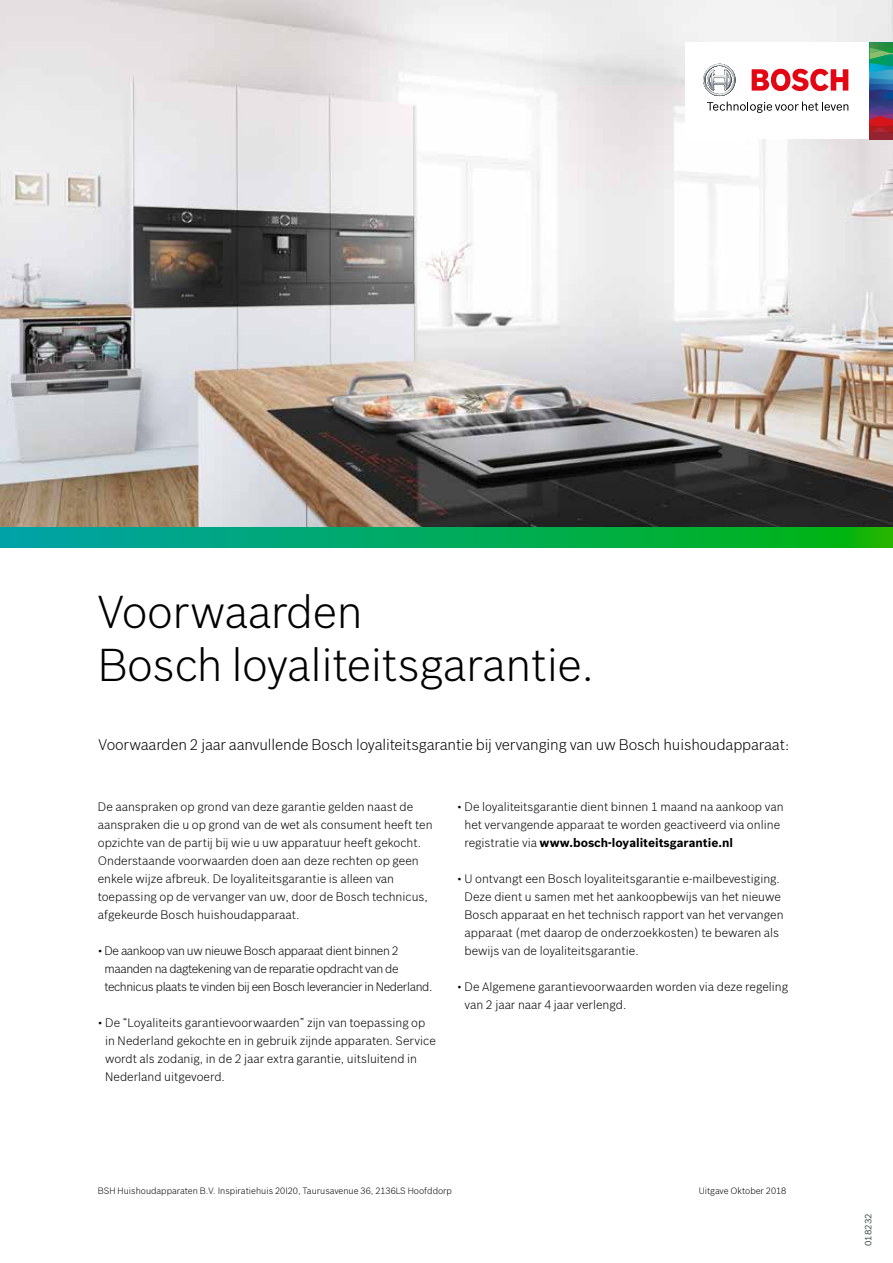
<style>
.page{position:relative;width:893px;height:1263px;background:#fff}
.page>*{position:absolute;margin:0;border:0;box-sizing:border-box;transform-origin:0 0}
.t1{font:300 45px/52.5px "Bosch Sans";letter-spacing:-.01em;color:#000}
.t2{font:300 15px "Bosch Sans";letter-spacing:-.01em;color:#000}
.t3{font:300 12px/18px "Bosch Sans";color:#000}
.t4{font:300 12px/18px "Bosch Sans";letter-spacing:-.03em;color:#000}
.t5{font:300 9px "Bosch Sans";color:#000}
.t6{font:9px "Bosch Sans";color:#394448}
.s1{font-weight:700}
</style>
<div class="page">
<img style="left:0;top:0;width:893px;height:548px">
<div style="left:686px;top:43px;width:205px;height:96px;background:#fff"></div>
<svg style="left:870px;top:43px;width:23px;height:96px;background:#4d5f73"></svg>
<svg style="left:703px;top:64px;width:33px;height:32px"></svg>
<svg style="left:752px;top:69px;width:96px;height:22px"></svg>
<svg style="left:707px;top:102px;width:141px;height:11px"></svg>
<h1 class="t1" style="left:98px;top:585px;width:498px">Voorwaarden<br>Bosch loyaliteitsgarantie.</h1>
<p class="t2" style="left:99px;top:735px;width:692px">Voorwaarden 2 jaar aanvullende Bosch loyaliteitsgarantie bij vervanging van uw Bosch huishoudapparaat:</p>
<p class="t3" style="left:98px;top:797px;width:336px">De aanspraken op grond van deze garantie gelden naast de aanspraken die u op grond van de wet als consument heeft ten opzichte van de partij bij wie u uw apparatuur heeft gekocht.<br>Onderstaande voorwaarden doen aan deze rechten op geen enkele wijze afbreuk. De loyaliteitsgarantie is alleen van toepassing op de vervanger van uw, door de Bosch technicus, afgekeurde Bosch huishoudapparaat.</p>
<p class="t4" style="left:104px;top:941px;width:329px;text-indent:-7px">• De aankoop van uw nieuwe Bosch apparaat dient binnen 2 maanden na dagtekening van de reparatie opdracht van de technicus plaats te vinden bij een Bosch leverancier in Nederland.</p>
<p class="t3" style="left:105px;top:1013px;width:332px;text-indent:-7px">• De “Loyaliteits garantievoorwaarden” zijn van toepassing op in Nederland gekochte en in gebruik zijnde apparaten. Service wordt als zodanig, in de 2 jaar extra garantie, uitsluitend in Nederland uitgevoerd.</p>
<p class="t3" style="left:464px;top:797px;width:321px;text-indent:-7px">• De loyaliteitsgarantie dient binnen 1 maand na aankoop van het vervangende apparaat te worden geactiveerd via online registratie via <span class="s1">www.bosch-loyaliteitsgarantie.nl</span></p>
<p class="t3" style="left:464px;top:869px;width:321px;text-indent:-7px">• U ontvangt een Bosch loyaliteitsgarantie e-mailbevestiging.<br>Deze dient u samen met het aankoopbewijs van het nieuwe Bosch apparaat en het technisch rapport van het vervangen apparaat (met daarop de onderzoekkosten) te bewaren als bewijs van de loyaliteitsgarantie.</p>
<p class="t3" style="left:464px;top:977px;width:325px;text-indent:-7px">• De Algemene garantievoorwaarden worden via deze regeling van 2 jaar naar 4 jaar verlengd.</p>
<p class="t5" style="left:98px;top:1186px;width:356px">BSH Huishoudapparaten B.V. Inspiratiehuis 20I20, Taurusavenue 36, 2136LS Hoofddorp</p>
<p class="t5" style="left:699px;top:1186px;width:89px">Uitgave Oktober 2018</p>
<p class="t6" style="left:863px;top:1246px;width:34px;rotate:-90deg">018232</p>
</div>
